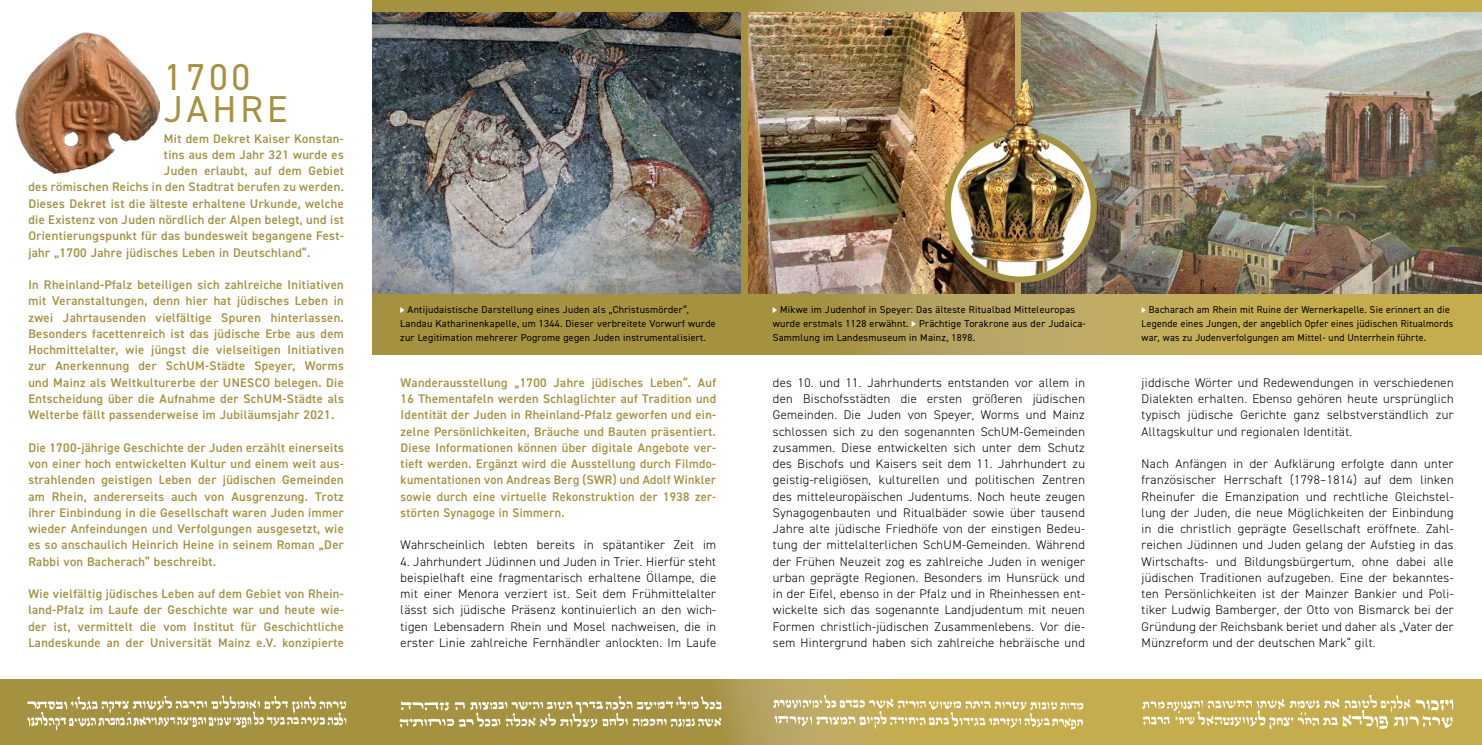
<style>
.page{position:relative;width:1482px;height:745px;background:#fff}
.page>*{position:absolute;margin:0;border:0;box-sizing:border-box;transform-origin:0 0}
.t1{font:37.5px/32.5px "DIN2014";letter-spacing:.1em;color:#a59241}
.t2{font:300 12.5px/16.2px "DIN2014";letter-spacing:.03em;color:#000;text-align:justify}
.t3{font:600 12.5px/16.2px "DIN2014";letter-spacing:.03em;color:#a59241;text-align:justify}
.t4{font:10px/13.8px "DIN2014";letter-spacing:.03em;color:#000}
</style>
<div class="page">
<svg style="left:372px;top:0;width:1109px;height:354px;background:#b29e4f"></svg>
<img style="left:1021px;top:13px;width:460px;height:280px">
<svg style="left:0;top:679px;width:1481px;height:65px;background:#b49e49"></svg>
<svg style="left:772px;top:307px;width:4px;height:6px"></svg>
<svg style="left:911px;top:320px;width:4px;height:7px"></svg>
<svg style="left:400px;top:307px;width:4px;height:6px"></svg>
<img style="left:372px;top:12px;width:368px;height:281px">
<img style="left:748px;top:12px;width:266px;height:281px">
<svg style="left:947px;top:133px;width:146px;height:146px"></svg>
<div style="left:944px;top:130px;width:152px;height:152px;border:6px solid #a59241;border-radius:50%"></div>
<img style="left:956px;top:77px;width:129px;height:199px">
<img style="left:772px;top:694px;width:313px;height:39px">
<img style="left:397px;top:690px;width:325px;height:41px">
<img style="left:23px;top:690px;width:326px;height:41px">
<img style="left:16px;top:32px;width:143px;height:142px">
<svg style="left:1141px;top:307px;width:4px;height:6px"></svg>
<img style="left:1139px;top:690px;width:316px;height:41px">
<h1 class="t1" style="left:164px;top:60px;width:125px">1700<br>JAHRE</h1>
<p class="t3" style="left:164px;top:130px;width:181px">Mit dem Dekret Kaiser Konstan-</p>
<p class="t3" style="left:164px;top:146px;width:181px">tins aus dem Jahr 321 wurde es</p>
<p class="t3" style="left:164px;top:162px;width:181px">Juden erlaubt, auf dem Gebiet</p>
<p class="t3" style="left:28px;top:179px;width:317px">des römischen Reichs in den Stadtrat berufen zu werden.</p>
<p class="t3" style="left:28px;top:195px;width:317px">Dieses Dekret ist die älteste erhaltene Urkunde, welche</p>
<p class="t3" style="left:28px;top:211px;width:317px">die Existenz von Juden nördlich der Alpen belegt, und ist</p>
<p class="t3" style="left:28px;top:227px;width:317px">Orientierungspunkt für das bundesweit begangene Fest-</p>
<p class="t3" style="left:28px;top:244px;width:283px">jahr „1700 Jahre jüdisches Leben in Deutschland“.</p>
<p class="t3" style="left:28px;top:276px;width:317px">In Rheinland-Pfalz beteiligen sich zahlreiche Initiativen mit Veranstaltungen, denn hier hat jüdisches Leben in zwei Jahrtausenden vielfältige Spuren hinterlassen.<br>Besonders facettenreich ist das jüdische Erbe aus dem Hochmittelalter, wie jüngst die vielseitigen Initiativen zur Anerkennung der SchUM-Städte Speyer, Worms und Mainz als Weltkulturerbe der UNESCO belegen. Die Entscheidung über die Aufnahme der SchUM-Städte als Welterbe fällt passenderweise im Jubiläumsjahr 2021.</p>
<p class="t3" style="left:28px;top:439px;width:317px">Die 1700-jährige Geschichte der Juden erzählt einerseits von einer hoch entwickelten Kultur und einem weit aus&shy;strahlenden geistigen Leben der jüdischen Gemeinden am Rhein, andererseits auch von Ausgrenzung. Trotz ihrer Einbindung in die Gesellschaft waren Juden immer wieder Anfeindungen und Verfolgungen ausgesetzt, wie es so anschaulich Heinrich Heine in seinem Roman „Der Rabbi von Bacherach“ beschreibt.</p>
<p class="t3" style="left:28px;top:585px;width:317px">Wie vielfältig jüdisches Leben auf dem Gebiet von Rhein&shy;land-Pfalz im Laufe der Geschichte war und heute wie&shy;der ist, vermittelt die vom Institut für Geschichtliche Landeskunde an der Universität Mainz e.V. konzipierte</p>
<p class="t4" style="left:400px;top:302px;width:317px;text-indent:7px">Antijudaistische Darstellung eines Juden als „Christusmörder“,<br>Landau Katharinenkapelle, um 1344. Dieser verbreitete Vorwurf wurde zur Legitimation mehrerer Pogrome gegen Juden instrumentalisiert.</p>
<p class="t3" style="left:400px;top:374px;width:317px">Wanderausstellung „1700 Jahre jüdisches Leben“. Auf 16 Thementafeln werden Schlaglichter auf Tradition und Identität der Juden in Rheinland-Pfalz geworfen und ein&shy;zelne Persönlichkeiten, Bräuche und Bauten präsentiert.<br>Diese Informationen können über digitale Angebote ver&shy;tieft werden. Ergänzt wird die Ausstellung durch Filmdo&shy;kumentationen von Andreas Berg (SWR) und Adolf Winkler sowie durch eine virtuelle Rekonstruktion der 1938 zer&shy;störten Synagoge in Simmern.</p>
<p class="t2" style="left:400px;top:536px;width:317px">Wahrscheinlich lebten bereits in spätantiker Zeit im</p>
<p class="t2" style="left:400px;top:553px;width:317px">4. Jahrhundert Jüdinnen und Juden in Trier. Hierfür steht beispielhaft eine fragmentarisch erhaltene Öllampe, die mit einer Menora verziert ist. Seit dem Frühmittelalter lässt sich jüdische Präsenz kontinuierlich an den wich&shy;tigen Lebensadern Rhein und Mosel nachweisen, die in erster Linie zahlreiche Fernhändler anlockten. Im Laufe</p>
<p class="t4" style="left:772px;top:302px;width:314px;text-indent:7px">Mikwe im Judenhof in Speyer: Das älteste Ritualbad Mitteleuropas wurde erstmals 1128 erwähnt. Prächtige Torakrone aus der Judaica-<br>Sammlung im Landesmuseum in Mainz, 1898.</p>
<p class="t2" style="left:772px;top:374px;width:313px">des 10. und 11. Jahrhunderts entstanden vor allem in den Bischofsstädten die ersten größeren jüdischen Gemeinden. Die Juden von Speyer, Worms und Mainz schlossen sich zu den sogenannten SchUM-Gemeinden zusammen. Diese entwickelten sich unter dem Schutz des Bischofs und Kaisers seit dem 11. Jahrhundert zu geistig-religiösen, kulturellen und politischen Zentren des mitteleuropäischen Judentums. Noch heute zeugen Synagogenbauten und Ritualbäder sowie über tausend Jahre alte jüdische Friedhöfe von der einstigen Bedeu&shy;tung der mittelalterlichen SchUM-Gemeinden. Während der Frühen Neuzeit zog es zahlreiche Juden in weniger urban geprägte Regionen. Besonders im Hunsrück und in der Eifel, ebenso in der Pfalz und in Rheinhessen ent&shy;wickelte sich das sogenannte Landjudentum mit neuen Formen christlich-jüdischen Zusammenlebens. Vor die&shy;sem Hintergrund haben sich zahlreiche hebräische und</p>
<p class="t4" style="left:1141px;top:302px;width:313px;text-indent:7px">Bacharach am Rhein mit Ruine der Wernerkapelle. Sie erinnert an die<br>Legende eines Jungen, der angeblich Opfer eines jüdischen Ritualmords war, was zu Judenverfolgungen am Mittel- und Unterrhein führte.</p>
<p class="t2" style="left:1141px;top:374px;width:313px">jiddische Wörter und Redewendungen in verschiedenen Dialekten erhalten. Ebenso gehören heute ursprünglich typisch jüdische Gerichte ganz selbstverständlich zur Alltagskultur und regionalen Identität.</p>
<p class="t2" style="left:1141px;top:455px;width:313px">Nach Anfängen in der Aufklärung erfolgte dann unter französischer Herrschaft (1798–1814) auf dem linken Rheinufer die Emanzipation und rechtliche Gleichstel&shy;lung der Juden, die neue Möglichkeiten der Einbindung in die christlich geprägte Gesellschaft eröffnete. Zahl&shy;reichen Jüdinnen und Juden gelang der Aufstieg in das Wirtschafts- und Bildungsbürgertum, ohne dabei alle jüdischen Traditionen aufzugeben. Eine der bekanntes&shy;ten Persönlichkeiten ist der Mainzer Bankier und Poli&shy;tiker Ludwig Bamberger, der Otto von Bismarck bei der Gründung der Reichsbank beriet und daher als „Vater der Münzreform und der deutschen Mark“ gilt.</p>
</div>
